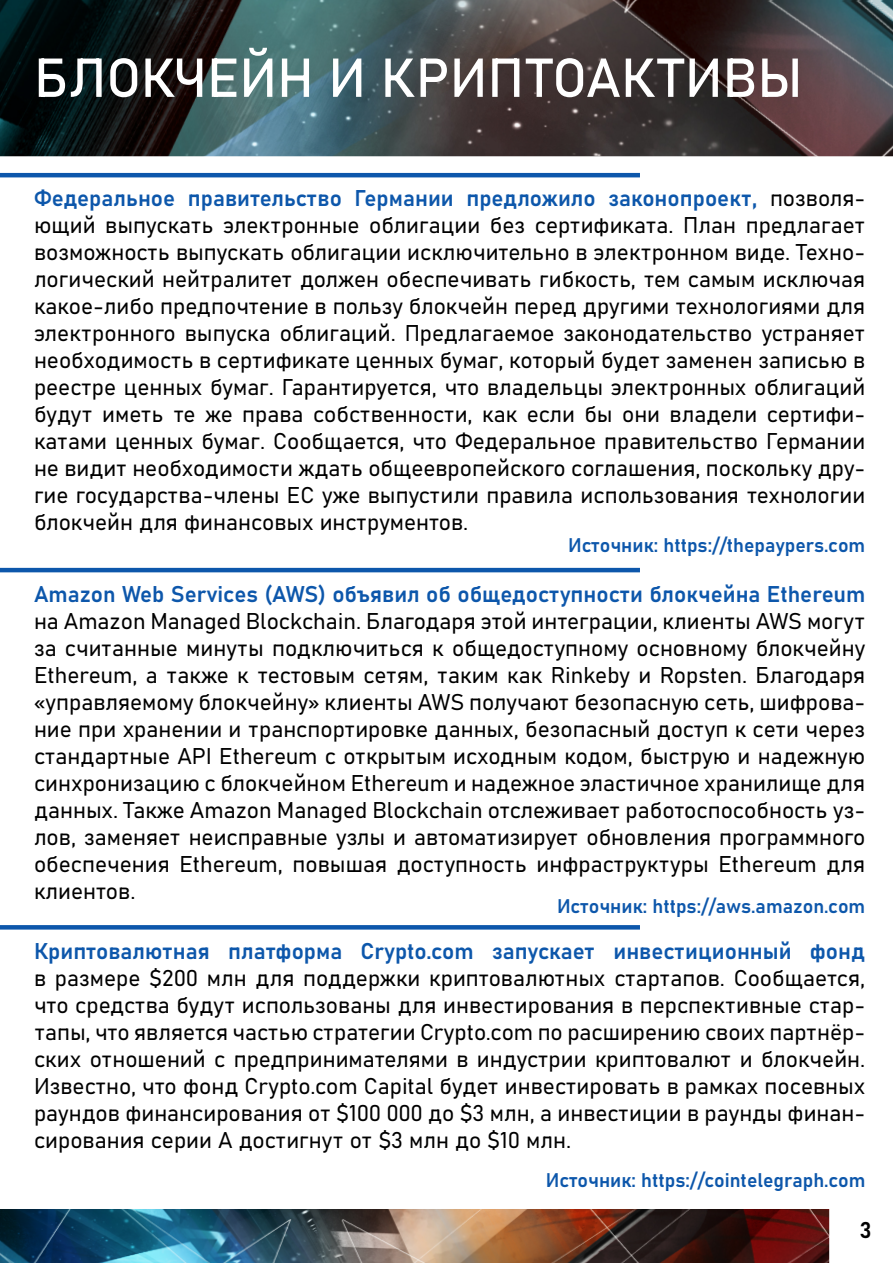
<style>
.page{position:relative;width:893px;height:1263px;background:#fff}
.page>*{position:absolute;margin:0;border:0;box-sizing:border-box;transform-origin:0 0}
.t1{font:54px "Bahnschrift";color:#fff}
.t2{font:22.5px/27px "Bahnschrift";color:#000;text-align:justify}
.t3{font:22.5px "Bahnschrift";color:#0d57ab}
.t4{font:19.5px "Bahnschrift";color:#0d57ab}
.s1{color:#0d57ab}
</style>
<div class="page">
<hr style="left:0;top:173px;width:640px;height:4px;background:#0d57ab">
<img style="left:0;top:0;width:893px;height:156px">
<img style="left:0;top:1209px;width:829px;height:54px">
<hr style="left:0;top:568px;width:640px;height:4px;background:#0d57ab">
<svg style="left:0;top:925px;width:640px;height:4px;fill:#0d57ab"></svg>
<h1 class="t1" style="left:34px;top:37px;width:770px">БЛОКЧЕЙН И КРИПТОАКТИВЫ</h1>
<p class="t2" style="left:34px;top:183px;width:833px"><span class="s1">Федеральное правительство Германии предложило законопроект,</span> позволя&shy;ющий выпускать электронные облигации без сертификата. План предлагает возможность выпускать облигации исключительно в электронном виде. Техно&shy;логический нейтралитет должен обеспечивать гибкость, тем самым исключая какое-либо предпочтение в пользу блокчейн перед другими технологиями для электронного выпуска облигаций. Предлагаемое законодательство устраняет необходимость в сертификате ценных бумаг, который будет заменен записью в реестре ценных бумаг. Гарантируется, что владельцы электронных облигаций будут иметь те же права собственности, как если бы они владели сертифи&shy;катами ценных бумаг. Сообщается, что Федеральное правительство Германии не видит необходимости ждать общеевропейского соглашения, поскольку дру&shy;гие государства-члены ЕС уже выпустили правила использования технологии блокчейн для финансовых инструментов.</p>
<p class="t4" style="left:568px;top:530px;width:299px">Источник: https://thepaypers.com</p>
<p class="t3" style="left:34px;top:577px;width:833px">Amazon Web Services (AWS) объявил об общедоступности блокчейна Ethereum</p>
<p class="t2" style="left:34px;top:606px;width:833px">на Amazon Managed Blockchain. Благодаря этой интеграции, клиенты AWS могут за считанные минуты подключиться к общедоступному основному блокчейну Ethereum, а также к тестовым сетям, таким как Rinkeby и Ropsten. Благодаря «управляемому блокчейну» клиенты AWS получают безопасную сеть, шифрова&shy;ние при хранении и транспортировке данных, безопасный доступ к сети через стандартные API Ethereum с открытым исходным кодом, быструю и надежную синхронизацию с блокчейном Ethereum и надежное эластичное хранилище для данных. Также Amazon Managed Blockchain отслеживает работоспособность уз&shy;лов, заменяет неисправные узлы и автоматизирует обновления программного обеспечения Ethereum, повышая доступность инфраструктуры Ethereum для клиентов.</p>
<p class="t4" style="left:557px;top:892px;width:310px">Источник: https://aws.amazon.com</p>
<p class="t3" style="left:34px;top:934px;width:833px">Криптовалютная платформа Crypto.com запускает инвестиционный фонд</p>
<p class="t2" style="left:34px;top:963px;width:833px">в размере $200 млн для поддержки криптовалютных стартапов. Сообщается, что средства будут использованы для инвестирования в перспективные стар&shy;тапы, что является частью стратегии Crypto.com по расширению своих партнёр&shy;ских отношений с предпринимателями в индустрии криптовалют и блокчейн.<br>Известно, что фонд Crypto.com Capital будет инвестировать в рамках посевных раундов финансирования от $100 000 до $3 млн, а инвестиции в раунды финан&shy;сирования серии A достигнут от $3 млн до $10 млн.</p>
<p class="t4" style="left:546px;top:1165px;width:321px">Источник: https://cointelegraph.com</p>
<p class="t2" style="left:860px;top:1215px;width:13px">3</p>
</div>
